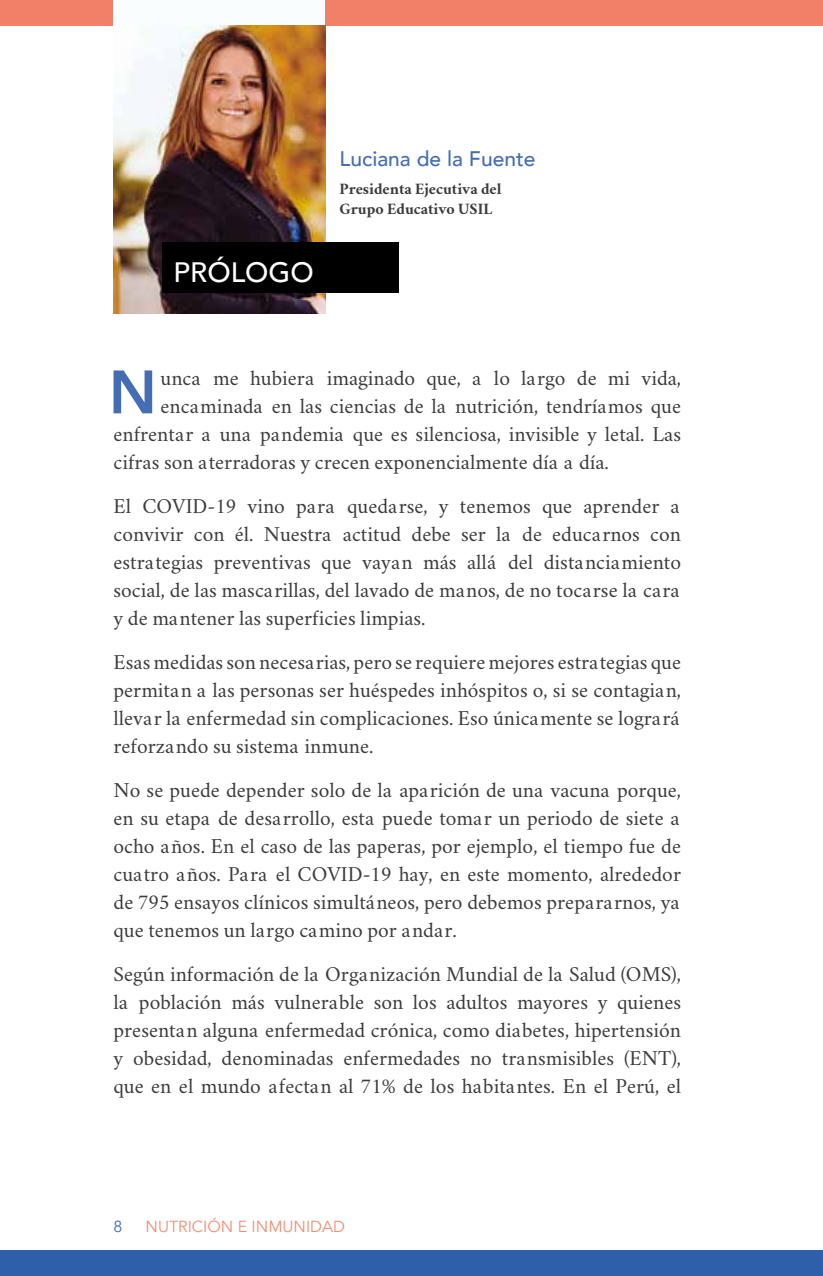
<style>
.page{position:relative;width:823px;height:1276px;background:#fff}
.page>*{position:absolute;margin:0;border:0;box-sizing:border-box;transform-origin:0 0}
.t1{font:800 60.6px "Avenir";color:#456db4}
.t2{font:500 28px "Avenir";color:#fff}
.t3{font:21px/28px "Crimson";color:#3c3c3b;text-align:justify}
.t4{font:500 21px "Avenir";color:#456db4}
.t5{font:700 16px/20px "Crimson";color:#3c3c3b}
.t6{font:16px "Avenir";color:#f28e75}
.t7{font:16px "Avenir";color:#456db4}
</style>
<div class="page">
<div style="left:0;top:0;width:822px;height:26px;background:#f08067"></div>
<div style="left:0;top:1250px;width:822px;height:26px;background:#2c60ab"></div>
<svg style="left:822px;top:1250px;width:1px;height:26px"></svg>
<div style="left:113px;top:0;width:212px;height:313px;background:#f9fdfe"></div>
<img style="left:113px;top:26px;width:212px;height:287px">
<div style="left:162px;top:242px;width:236px;height:51px;background:#000"></div>
<h2 class="t2" style="left:173px;top:248px;width:141px">PRÓLOGO</h2>
<p class="t4" style="left:339px;top:140px;width:197px">Luciana de la Fuente</p>
<p class="t5" style="left:339px;top:179px;width:163px">Presidenta Ejecutiva del<br>Grupo Educativo USIL</p>
<h1 class="t1" style="left:109px;top:345px;width:50px">N</h1>
<p class="t3" style="left:160px;top:363px;width:521px">unca me hubiera imaginado que, a lo largo de mi vida,</p>
<p class="t3" style="left:160px;top:391px;width:521px">encaminada en las ciencias de la nutrición, tendríamos que</p>
<p class="t3" style="left:113px;top:419px;width:568px">enfrentar a una pandemia que es silenciosa, invisible y letal. Las</p>
<p class="t3" style="left:113px;top:447px;width:496px">cifras son aterradoras y crecen exponencialmente día a día.</p>
<p class="t3" style="left:113px;top:491px;width:568px">El COVID-19 vino para quedarse, y tenemos que aprender a convivir con él. Nuestra actitud debe ser la de educarnos con estrategias preventivas que vayan más allá del distanciamiento social, de las mascarillas, del lavado de manos, de no tocarse la cara y de mantener las superficies limpias.</p>
<p class="t3" style="left:113px;top:647px;width:568px">Esas medidas son necesarias, pero se requiere mejores estrategias que permitan a las personas ser huéspedes inhóspitos o, si se contagian, llevar la enfermedad sin complicaciones. Eso únicamente se logrará reforzando su sistema inmune.</p>
<p class="t3" style="left:113px;top:775px;width:568px">No se puede depender solo de la aparición de una vacuna porque, en su etapa de desarrollo, esta puede tomar un periodo de siete a ocho años. En el caso de las paperas, por ejemplo, el tiempo fue de cuatro años. Para el COVID-19 hay, en este momento, alrededor de 795 ensayos clínicos simultáneos, pero debemos prepararnos, ya que tenemos un largo camino por andar.</p>
<p class="t3" style="left:113px;top:959px;width:568px">Según información de la Organización Mundial de la Salud (OMS), la población más vulnerable son los adultos mayores y quienes presentan alguna enfermedad crónica, como diabetes, hipertensión y obesidad, denominadas enfermedades no transmisibles (ENT), que en el mundo afectan al 71% de los habitantes. En el Perú, el</p>
<p class="t7" style="left:113px;top:1217px;width:10px">8</p>
<p class="t6" style="left:145px;top:1217px;width:201px">NUTRICIÓN E INMUNIDAD</p>
</div>
